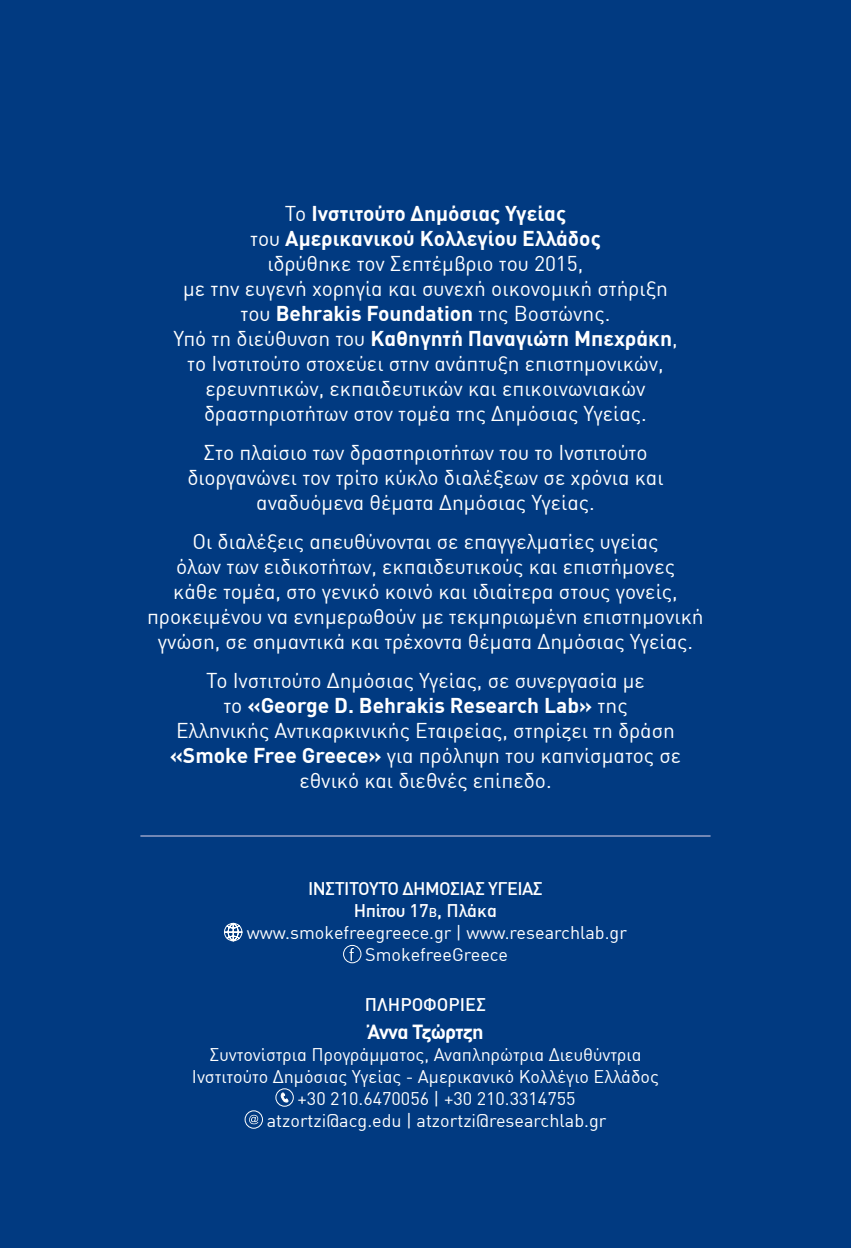
<style>
.page{position:relative;width:851px;height:1248px;background:#fff}
.page>*{position:absolute;margin:0;border:0;box-sizing:border-box;transform-origin:0 0}
.t1{font:21px/25px "DIN Greek";color:#fff;text-align:center}
.t2{font:700 20px "DIN Greek";letter-spacing:-.04em;color:#fff}
.t3{font:18px "DIN Greek";color:#fff}
.t4{font:500 18px "DIN Greek";letter-spacing:-.03em;color:#fff}
.t5{font:18px "DIN Greek Medium Alternate";color:#fff}
.s1{font-weight:700}
.s2{font-size:12.6px}
</style>
<div class="page">
<div style="left:0;top:0;width:850px;height:1247px;background:#013a81"></div>
<hr style="left:140px;top:835px;width:570px;height:1px;background:#a3a9cd">
<svg style="left:224px;top:922px;width:19px;height:20px"></svg>
<div style="left:343px;top:944px;width:18px;height:19px;border:1px solid #fff;border-radius:50%"></div>
<div style="left:275px;top:1088px;width:19px;height:18px;border:1px solid #fff;border-radius:50%"></div>
<svg style="left:280px;top:1092px;width:9px;height:11px"></svg>
<div style="left:244px;top:1110px;width:19px;height:18px;border:1px solid #fff;border-radius:50%"></div>
<svg style="left:249px;top:1114px;width:9px;height:10px"></svg>
<svg style="left:349px;top:947px;width:5px;height:13px"></svg>
<p class="t1" style="left:173px;top:201px;width:505px">Το <span class="s1">Ινστιτούτο Δημόσιας Υγείας<br></span>του <span class="s1">Αμερικανικού Κολλεγίου Ελλάδος<br></span>ιδρύθηκε τον Σεπτέμβριο του 2015,<br>με την ευγενή χορηγία και συνεχή οικονομική στήριξη του <span class="s1">Behrakis Foundation</span> της Βοστώνης.<br>Υπό τη διεύθυνση του <span class="s1">Καθηγητή Παναγιώτη Μπεχράκη</span>, το Ινστιτούτο στοχεύει στην ανάπτυξη επιστημονικών, ερευνητικών, εκπαιδευτικών και επικοινωνιακών δραστηριοτήτων στον τομέα της Δημόσιας Υγείας.</p>
<p class="t1" style="left:187px;top:440px;width:477px">Στο πλαίσιο των δραστηριοτήτων του το Ινστιτούτο διοργανώνει τον τρίτο κύκλο διαλέξεων σε χρόνια και αναδυόμενα θέματα Δημόσιας Υγείας.</p>
<p class="t1" style="left:147px;top:529px;width:558px">Οι διαλέξεις απευθύνονται σε επαγγελματίες υγείας<br>όλων των ειδικοτήτων, εκπαιδευτικούς και επιστήμονες<br>κάθε τομέα, στο γενικό κοινό και ιδιαίτερα στους γονείς, προκειμένου να ενημερωθούν με τεκμηριωμένη επιστημονική γνώση, σε σημαντικά και τρέχοντα θέματα Δημόσιας Υγείας.</p>
<p class="t1" style="left:170px;top:668px;width:513px">Το Ινστιτούτο Δημόσιας Υγείας, σε συνεργασία με<br>το <span class="s1">«George D. Behrakis Research Lab»</span> της<br>Ελληνικής Αντικαρκινικής Εταιρείας, στηρίζει τη δράση <span class="s1">«Smoke Free Greece»</span> για πρόληψη του καπνίσματος σε εθνικό και διεθνές επίπεδο.</p>
<p class="t4" style="left:308px;top:878px;width:236px">ΙΝΣΤΙΤΟΥΤΟ ΔΗΜΟΣΙΑΣ ΥΓΕΙΑΣ</p>
<p class="t4" style="left:354px;top:900px;width:144px">Ηπίτου 17<span class="s2">b</span>, Πλάκα</p>
<p class="t3" style="left:247px;top:922px;width:381px">www.smokefreegreece.gr | www.researchlab.gr</p>
<p class="t3" style="left:365px;top:944px;width:144px">SmokefreeGreece</p>
<p class="t5" style="left:365px;top:993px;width:123px">ΠΛΗΡΟΦΟΡΙΕΣ</p>
<p class="t2" style="left:367px;top:1019px;width:118px">Άννα Τζώρτζη</p>
<p class="t3" style="left:209px;top:1043px;width:433px">Συντονίστρια Προγράμματος, Αναπληρώτρια Διευθύντρια</p>
<p class="t3" style="left:192px;top:1065px;width:468px">Ινστιτούτο Δημόσιας Υγείας - Aμερικανικό Κολλέγιο Ελλάδος</p>
<p class="t3" style="left:297px;top:1087px;width:279px">+30 210.6470056 | +30 210.3314755</p>
<p class="t3" style="left:267px;top:1109px;width:341px">atzortzi@acg.edu | atzortzi@researchlab.gr</p>
</div>
